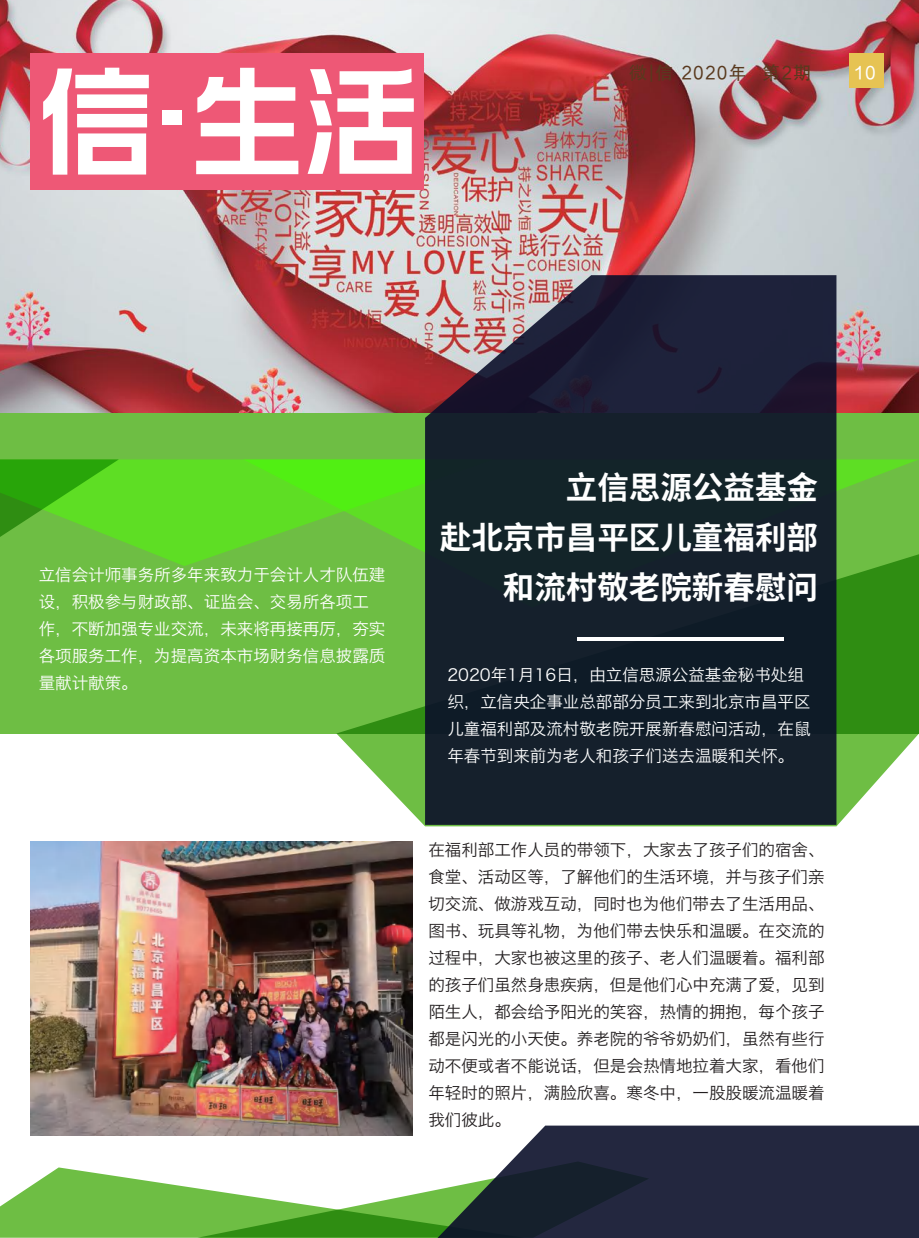
<style>
.page{position:relative;width:919px;height:1238px;background:#fff}
.page>*{position:absolute;margin:0;border:0;box-sizing:border-box;transform-origin:0 0}
.t1{font:108px "MF Fang Hei Noncommercial Regular";color:#fff}
.t2{font:700 31.5px/49.8px "Source Han Sans HWSC";color:#fff;text-align:right}
.t3{font:18px "FZHTK GBK1 0";letter-spacing:.1em;color:#59391e}
.t4{font:18px "FZHTK GBK1 0";color:#fff}
.t5{font:16.5px/27px "Hiragino Sans GB W3";color:#231f20;text-align:justify}
.t6{font:16.5px/27px "Hiragino Sans GB W3";color:#fff}
</style>
<div class="page">
<img style="left:0;top:0;width:918px;height:413px">
<div style="left:31px;top:54px;width:393px;height:136px;background:#ee5876"></div>
<div style="left:848px;top:54px;width:35px;height:34px;background:#e6c353"></div>
<div style="left:0;top:413px;width:918px;height:320px;background:#6ebe44"></div>
<svg style="left:836px;top:459px;width:82px;height:95px"></svg>
<svg style="left:336px;top:554px;width:582px;height:272px"></svg>
<svg style="left:115px;top:459px;width:310px;height:107px;fill:#5ede24"></svg>
<svg style="left:425px;top:275px;width:411px;height:549px;background:#1e2633"></svg>
<hr style="left:577px;top:637px;width:206px;height:3px;background:#fff">
<svg style="left:0;top:459px;width:119px;height:79px"></svg>
<svg style="left:0;top:1167px;width:437px;height:70px"></svg>
<svg style="left:437px;top:1125px;width:481px;height:112px;background:#38404f"></svg>
<img style="left:31px;top:841px;width:381px;height:294px">
<h1 class="t1" style="left:42px;top:62px;width:374px">信·生活</h1>
<p class="t3" style="left:629px;top:63px;width:183px">微|信 2020年 第2期</p>
<p class="t4" style="left:853px;top:63px;width:23px">10</p>
<p class="t6" style="left:39px;top:561px;width:348px">立信会计师事务所多年来致力于会计人才队伍建设，积极参与财政部、证监会、交易所各项工作，不断加强专业交流，未来将再接再厉，夯实各项服务工作，为提高资本市场财务信息披露质量献计献策。</p>
<h2 class="t2" style="left:440px;top:463px;width:380px">立信思源公益基金<br>赴北京市昌平区儿童福利部和流村敬老院新春慰问</h2>
<p class="t6" style="left:447px;top:661px;width:364px">2020年1月16日，由立信思源公益基金秘书处组织，立信央企事业总部部分员工来到北京市昌平区儿童福利部及流村敬老院开展新春慰问活动，在鼠年春节到来前为老人和孩子们送去温暖和关怀。</p>
<p class="t5" style="left:428px;top:836px;width:397px">在福利部工作人员的带领下，大家去了孩子们的宿舍、食堂、活动区等，了解他们的生活环境，并与孩子们亲切交流、做游戏互动，同时也为他们带去了生活用品、图书、玩具等礼物，为他们带去快乐和温暖。在交流的过程中，大家也被这里的孩子、老人们温暖着。福利部的孩子们虽然身患疾病，但是他们心中充满了爱，见到陌生人，都会给予阳光的笑容，热情的拥抱，每个孩子都是闪光的小天使。养老院的爷爷奶奶们，虽然有些行动不便或者不能说话，但是会热情地拉着大家，看他们年轻时的照片，满脸欣喜。寒冬中，一股股暖流温暖着我们彼此。</p>
</div>
